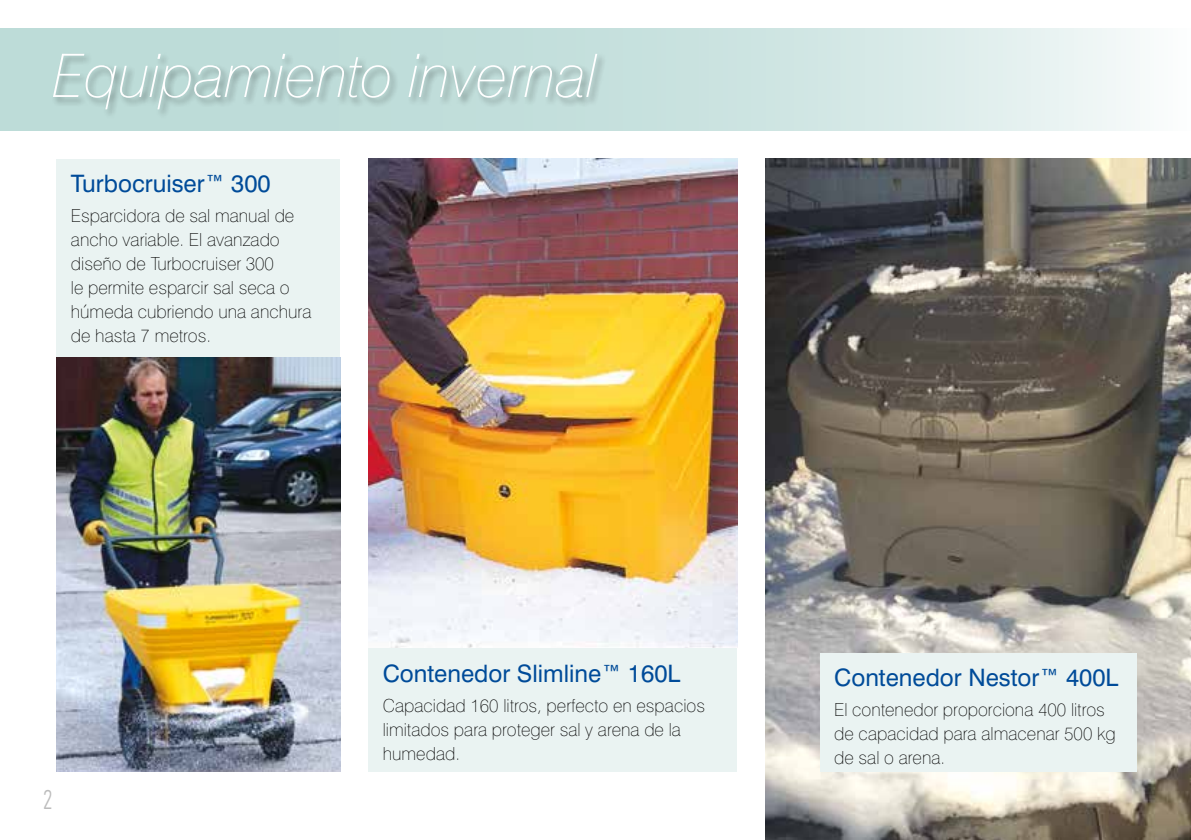
<style>
.page{position:relative;width:1191px;height:840px;background:#fff}
.page>*{position:absolute;margin:0;border:0;box-sizing:border-box;transform-origin:0 0}
.t1{font:italic 100 60px "Swiss 721 BT";color:#fff}
.t2{font:300 condensed 27px "Zurich BT";color:#bcbcbc;scale:.75 1}
.t3{font:24px "Swiss 721 BT";color:#004b99}
.t4{font:100 18px/24px "Swiss 721 BT";color:#000}
</style>
<div class="page">
<svg style="left:0;top:28px;width:1135px;height:102px;background:#d0e5e3"></svg>
<div style="left:51px;top:52px;width:556px;height:67px;background:#000;opacity:.4"></div>
<img style="left:765px;top:159px;width:426px;height:680px">
<div style="left:820px;top:653px;width:316px;height:118px;background:#eaf3f2"></div>
<div style="left:57px;top:159px;width:283px;height:210px;background:#eaf3f2"></div>
<div style="left:369px;top:601px;width:368px;height:170px;background:#eaf3f2"></div>
<img style="left:57px;top:357px;width:283px;height:414px">
<img style="left:369px;top:159px;width:368px;height:487px">
<h1 class="t1" style="left:52px;top:39px;width:546px">Equipamiento invernal</h1>
<h3 class="t3" style="left:71px;top:169px;width:201px">Turbocruiser™ 300</h3>
<p class="t4" style="left:71px;top:203px;width:242px">Esparcidora de sal manual de ancho variable. El avanzado diseño de Turbocruiser 300<br>le permite esparcir sal seca o húmeda cubriendo una anchura de hasta 7 metros.</p>
<h2 class="t2" style="left:43px;top:782px;width:14px">2</h2>
<h3 class="t3" style="left:383px;top:659px;width:299px">Contenedor Slimline™ 160L</h3>
<p class="t4" style="left:383px;top:693px;width:324px">Capacidad 160 litros, perfecto en espacios limitados para proteger sal y arena de la humedad.</p>
<h3 class="t3" style="left:834px;top:662px;width:286px">Contenedor Nestor™ 400L</h3>
<p class="t4" style="left:834px;top:697px;width:283px">El contenedor proporciona 400 litros de capacidad para almacenar 500 kg de sal o arena.</p>
</div>
